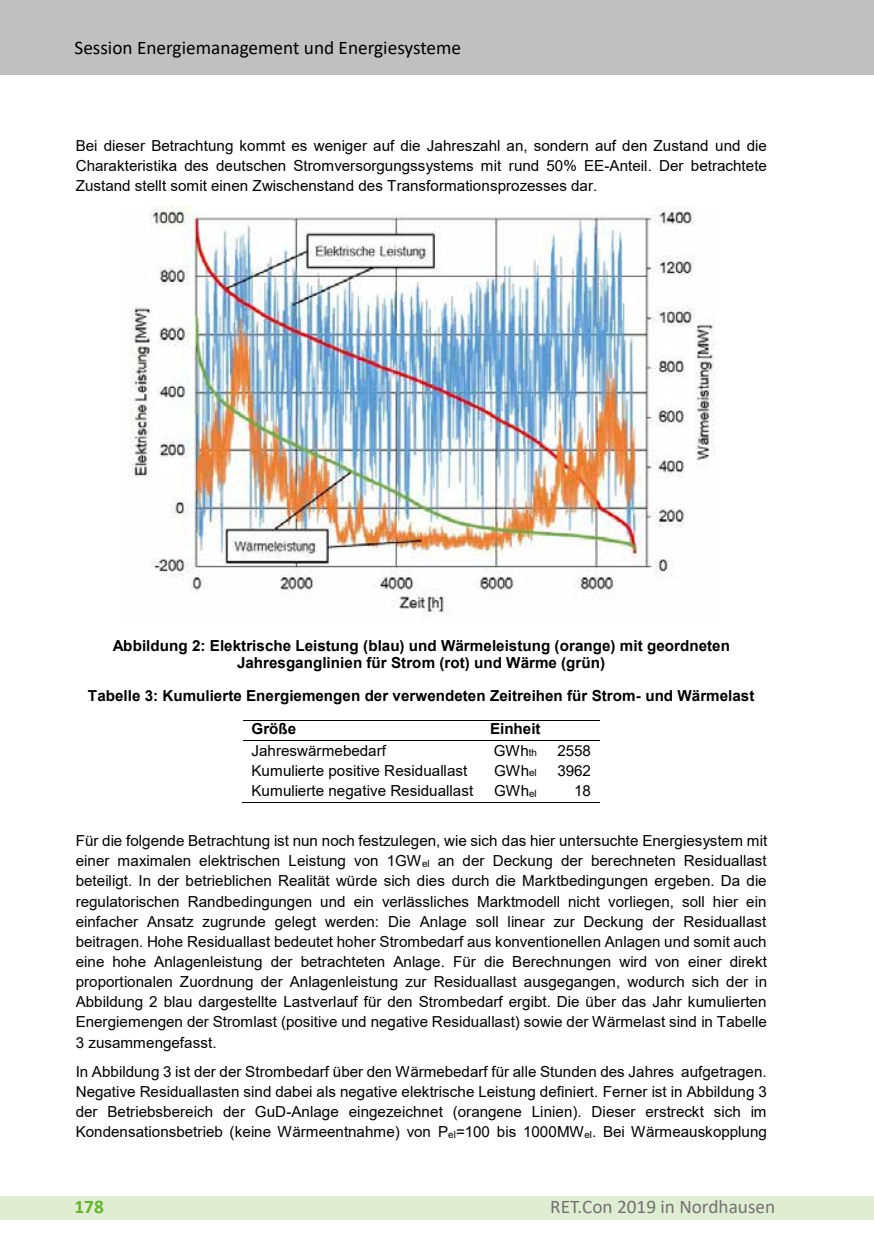
<style>
.page{position:relative;width:874px;height:1241px;background:#fff}
.page>*{position:absolute;margin:0;border:0;box-sizing:border-box;transform-origin:0 0}
.t1{font:19.25px "Calibri";color:#000}
.t2{font:19.25px "Calibri";color:#727271}
.t3{font:700 19.25px "Calibri";color:#65b32e}
.t4{font:15.22px/20.1px "Arial";color:#000;text-align:justify}
.t5{font:700 15.22px/17.5px "Arial";color:#000;text-align:center}
.s1{font-size:9.8px}
</style>
<div class="page">
<div style="left:0;top:1196px;width:873px;height:23px;background:#e1edd2"></div>
<div style="left:0;top:0;width:873px;height:74px;background:#c1c0c0"></div>
<hr style="left:243px;top:719px;width:238px;height:1px;background:#000">
<hr style="left:482px;top:719px;width:67px;height:1px;background:#000">
<hr style="left:549px;top:719px;width:50px;height:1px;background:#000">
<hr style="left:243px;top:740px;width:238px;height:1px;background:#000">
<hr style="left:482px;top:740px;width:67px;height:1px;background:#000">
<hr style="left:549px;top:740px;width:50px;height:1px;background:#000">
<hr style="left:242px;top:801px;width:239px;height:1px;background:#000">
<hr style="left:481px;top:801px;width:68px;height:1px;background:#000">
<hr style="left:548px;top:801px;width:51px;height:1px;background:#000">
<img style="left:129px;top:206px;width:586px;height:408px">
<p class="t1" style="left:74px;top:34px;width:388px">Session Energiemanagement und Energiesysteme</p>
<p class="t4" style="left:76px;top:135px;width:692px">Bei dieser Betrachtung kommt es weniger auf die Jahreszahl an, sondern auf den Zustand und die Charakteristika des deutschen Stromversorgungssystems mit rund 50% EE-Anteil. Der betrachtete Zustand stellt somit einen Zwischenstand des Transformationsprozesses dar.</p>
<p class="t5" style="left:113px;top:636px;width:618px">Abbildung 2: Elektrische Leistung (blau) und Wärmeleistung (orange) mit geordneten<br>Jahresganglinien für Strom (rot) und Wärme (grün)</p>
<p class="t5" style="left:88px;top:686px;width:667px">Tabelle 3: Kumulierte Energiemengen der verwendeten Zeitreihen für Strom- und Wärmelast</p>
<p class="t5" style="left:251px;top:720px;width:46px">Größe</p>
<p class="t5" style="left:490px;top:720px;width:52px">Einheit</p>
<p class="t4" style="left:251px;top:739px;width:136px">Jahreswärmebedarf</p>
<p class="t4" style="left:493px;top:739px;width:45px">GWh<span class="s1">th</span></p>
<p class="t4" style="left:557px;top:739px;width:35px">2558</p>
<p class="t4" style="left:251px;top:760px;width:217px">Kumulierte positive Residuallast</p>
<p class="t4" style="left:494px;top:760px;width:44px">GWh<span class="s1">el</span></p>
<p class="t4" style="left:557px;top:760px;width:35px">3962</p>
<p class="t4" style="left:251px;top:780px;width:223px">Kumulierte negative Residuallast</p>
<p class="t4" style="left:494px;top:780px;width:44px">GWh<span class="s1">el</span></p>
<p class="t4" style="left:574px;top:780px;width:18px">18</p>
<p class="t4" style="left:76px;top:830px;width:692px">Für die folgende Betrachtung ist nun noch festzulegen, wie sich das hier untersuchte Energiesystem mit einer maximalen elektrischen Leistung von 1GW<span class="s1">el</span> an der Deckung der berechneten Residuallast beteiligt. In der betrieblichen Realität würde sich dies durch die Marktbedingungen ergeben. Da die regulatorischen Randbedingungen und ein verlässliches Marktmodell nicht vorliegen, soll hier ein einfacher Ansatz zugrunde gelegt werden: Die Anlage soll linear zur Deckung der Residuallast beitragen. Hohe Residuallast bedeutet hoher Strombedarf aus konventionellen Anlagen und somit auch eine hohe Anlagenleistung der betrachteten Anlage. Für die Berechnungen wird von einer direkt proportionalen Zuordnung der Anlagenleistung zur Residuallast ausgegangen, wodurch sich der in Abbildung 2 blau dargestellte Lastverlauf für den Strombedarf ergibt. Die über das Jahr kumulierten Energiemengen der Stromlast (positive und negative Residuallast) sowie der Wärmelast sind in Tabelle 3 zusammengefasst.</p>
<p class="t4" style="left:76px;top:1061px;width:692px">In Abbildung 3 ist der der Strombedarf über den Wärmebedarf für alle Stunden des Jahres aufgetragen.<br>Negative Residuallasten sind dabei als negative elektrische Leistung definiert. Ferner ist in Abbildung 3 der Betriebsbereich der GuD-Anlage eingezeichnet (orangene Linien). Dieser erstreckt sich im Kondensationsbetrieb (keine Wärmeentnahme) von P<span class="s1">el</span>=100 bis 1000MW<span class="s1">el</span>. Bei Wärmeauskopplung</p>
<p class="t3" style="left:74px;top:1192px;width:31px">178</p>
<p class="t2" style="left:550px;top:1193px;width:226px">RET.Con 2019 in Nordhausen</p>
</div>
